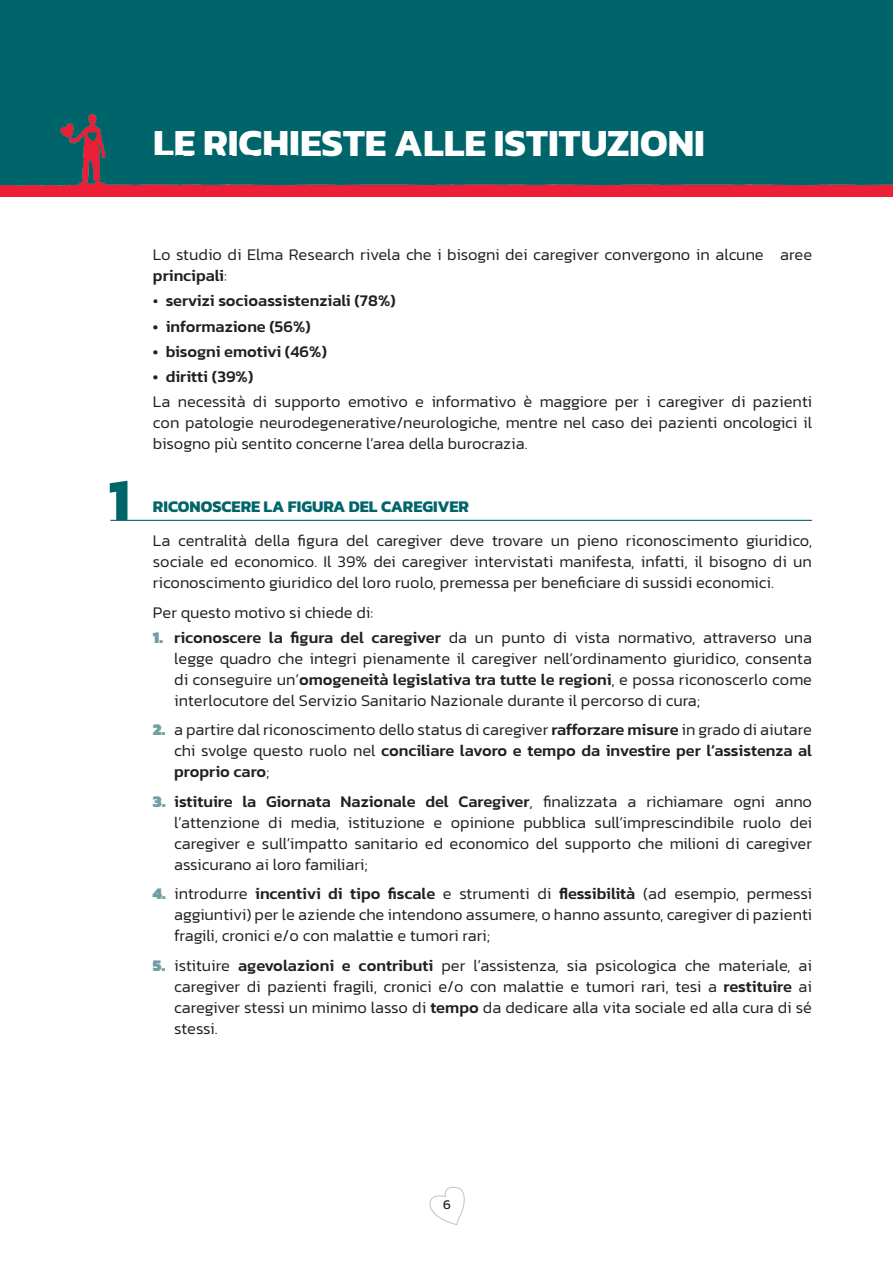
<style>
.page{position:relative;width:893px;height:1263px;background:#fff}
.page>*{position:absolute;margin:0;border:0;box-sizing:border-box;transform-origin:0 0}
.t1{font:700 60px "Kanit";color:#00656a}
.t2{font:700 39px "Kanit";color:#fff}
.t3{font:300 16.5px/21px "Kanit";color:#231f20;text-align:justify}
.t4{font:500 16.5px "Kanit";color:#231f20}
.t5{font:700 16.5px "Kanit";color:#00656a}
.t6{font:13.5px "Kanit";color:#231f20}
.s1{color:#00656a}
.s2{font-weight:500}
.s3{font-weight:300}
.s4{font-weight:900;color:#739da4}
</style>
<div class="page">
<svg style="left:429px;top:1186px;width:36px;height:40px"></svg>
<div style="left:0;top:0;width:893px;height:193px;background:#00656a"></div>
<img style="left:0;top:114px;width:893px;height:82px">
<hr style="left:110px;top:520px;width:702px;height:1px;background:#00656a">
<p class="t2" style="left:153px;top:112px;width:744px">LE RICHIESTE ALLE ISTITUZIONI <span class="s1">ALLE ISTI-</span></p>
<p class="t1" style="left:108px;top:453px;width:23px">1</p>
<p class="t3" style="left:153px;top:244px;width:661px">Lo studio di Elma Research rivela che i bisogni dei caregiver convergono in alcune aree <span class="s2">principali</span>:</p>
<p class="t4" style="left:153px;top:288px;width:244px"><span class="s3">•</span> servizi socioassistenziali (78%)</p>
<p class="t4" style="left:153px;top:314px;width:159px">• informazione (56%)</p>
<p class="t4" style="left:153px;top:339px;width:176px">• bisogni emotivi (46%)</p>
<p class="t4" style="left:153px;top:364px;width:102px">• diritti (39%)</p>
<p class="t3" style="left:153px;top:391px;width:661px">La necessità di supporto emotivo e informativo è maggiore per i caregiver di pazienti con patologie neurodegenerative/neurologiche, mentre nel caso dei pazienti oncologici il bisogno più sentito concerne l’area della burocrazia.</p>
<p class="t5" style="left:153px;top:494px;width:318px">RICONOSCERE LA FIGURA DEL CAREGIVER</p>
<p class="t3" style="left:153px;top:530px;width:661px">La centralità della figura del caregiver deve trovare un pieno riconoscimento giuridico, sociale ed economico. Il 39% dei caregiver intervistati manifesta, infatti, il bisogno di un riconoscimento giuridico del loro ruolo, premessa per beneficiare di sussidi economici.</p>
<p class="t3" style="left:153px;top:601px;width:222px">Per questo motivo si chiede di:</p>
<p class="t3" style="left:174px;top:627px;width:639px;text-indent:-21px"><span class="s4">1.</span> <span class="s2">riconoscere la figura del caregiver</span> da un punto di vista normativo, attraverso una legge quadro che integri pienamente il caregiver nell’ordinamento giuridico, consenta di conseguire un’<span class="s2">omogeneità legislativa tra tutte le regioni</span>, e possa riconoscerlo come interlocutore del Servizio Sanitario Nazionale durante il percorso di cura;</p>
<p class="t3" style="left:174px;top:719px;width:639px;text-indent:-21px"><span class="s4">2.</span> a partire dal riconoscimento dello status di caregiver <span class="s2">rafforzare misure</span> in grado di aiutare chi svolge questo ruolo nel <span class="s2">conciliare lavoro e tempo da investire per l’assistenza al proprio caro</span>;</p>
<p class="t3" style="left:174px;top:791px;width:639px;text-indent:-21px"><span class="s4">3.</span> <span class="s2">istituire la Giornata Nazionale del Caregiver</span>, finalizzata a richiamare ogni anno l’attenzione di media, istituzione e opinione pubblica sull’imprescindibile ruolo dei caregiver e sull’impatto sanitario ed economico del supporto che milioni di caregiver assicurano ai loro familiari;</p>
<p class="t3" style="left:174px;top:883px;width:639px;text-indent:-21px"><span class="s4">4.</span> introdurre <span class="s2">incentivi di tipo fiscale</span> e strumenti di <span class="s2">flessibilità</span> (ad esempio, permessi aggiuntivi) per le aziende che intendono assumere, o hanno assunto, caregiver di pazienti fragili, cronici e/o con malattie e tumori rari;</p>
<p class="t3" style="left:174px;top:955px;width:639px;text-indent:-21px"><span class="s4">5.</span> istituire <span class="s2">agevolazioni e contributi</span> per l’assistenza, sia psicologica che materiale, ai caregiver di pazienti fragili, cronici e/o con malattie e tumori rari, tesi a <span class="s2">restituire</span> ai caregiver stessi un minimo lasso di <span class="s2">tempo</span> da dedicare alla vita sociale ed alla cura di sé stessi.</p>
<p class="t6" style="left:443px;top:1194px;width:9px">6</p>
</div>
